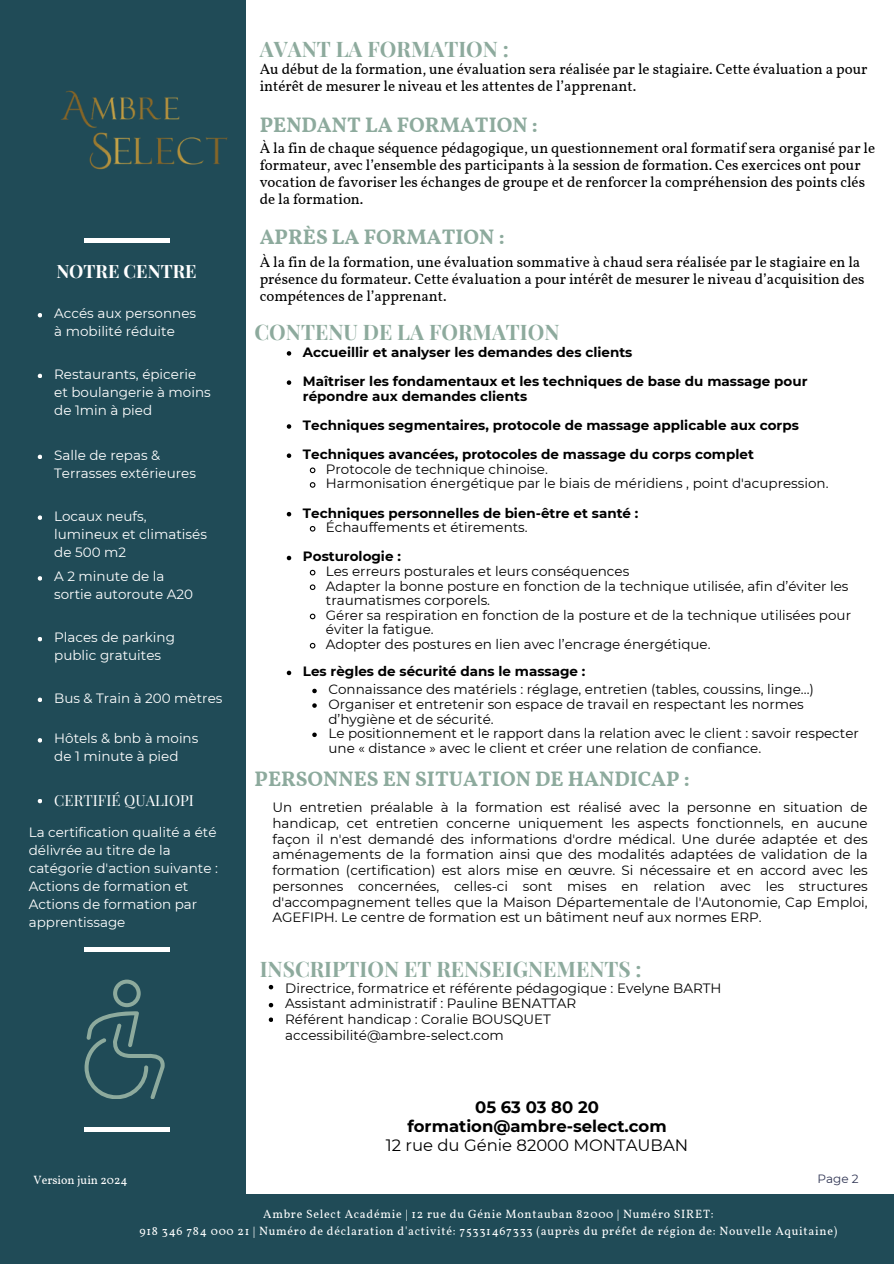
<style>
.page{position:relative;width:894px;height:1264px;background:#fff}
.page>*{position:absolute;margin:0;border:0;box-sizing:border-box;transform-origin:0 0}
.t1{font:700 21px "Vollkorn";color:#8daa9d}
.t2{font:700 21px "Playfair Display SC";color:#8daa9d}
.t3{font:700 18px "Playfair Display SC";color:#fff}
.t4{font:700 16.5px/19.2px "Montserrat";color:#000;text-align:center}
.t5{font:15px/16.8px "Vollkorn";color:#000}
.t6{font:15px "Playfair Display SC";color:#fff}
.t7{font:13.5px/15.8px "Montserrat";color:#000}
.t8{font:13.5px/18px "Montserrat";color:#fff}
.t9{font:700 13.5px/14.5px "Montserrat";color:#000}
.t10{font:12px "Vollkorn";letter-spacing:.06em;color:#fff}
.t11{font:12px "Vollkorn";color:#fff}
.t12{font:12px "Montserrat";color:#323755}
.s1{font-weight:400}
</style>
<div class="page">
<svg style="left:287px;top:351px;width:4px;height:4px"></svg>
<svg style="left:287px;top:380px;width:4px;height:5px"></svg>
<svg style="left:287px;top:424px;width:4px;height:5px"></svg>
<svg style="left:287px;top:453px;width:4px;height:5px"></svg>
<svg style="left:309px;top:467px;width:7px;height:7px"></svg>
<svg style="left:309px;top:482px;width:7px;height:6px"></svg>
<svg style="left:287px;top:512px;width:4px;height:4px"></svg>
<svg style="left:309px;top:526px;width:7px;height:6px"></svg>
<svg style="left:287px;top:555px;width:4px;height:5px"></svg>
<svg style="left:309px;top:569px;width:7px;height:7px"></svg>
<svg style="left:309px;top:584px;width:7px;height:6px"></svg>
<svg style="left:309px;top:613px;width:7px;height:7px"></svg>
<svg style="left:309px;top:642px;width:7px;height:7px"></svg>
<svg style="left:287px;top:670px;width:4px;height:5px"></svg>
<svg style="left:312px;top:688px;width:5px;height:5px"></svg>
<svg style="left:312px;top:703px;width:5px;height:4px"></svg>
<svg style="left:312px;top:732px;width:5px;height:5px"></svg>
<div style="left:0;top:0;width:246px;height:1263px;background:#204b57"></div>
<svg style="left:38px;top:313px;width:4px;height:4px"></svg>
<svg style="left:38px;top:374px;width:4px;height:4px"></svg>
<svg style="left:38px;top:454px;width:4px;height:5px"></svg>
<svg style="left:38px;top:515px;width:4px;height:5px"></svg>
<svg style="left:38px;top:576px;width:4px;height:4px"></svg>
<svg style="left:38px;top:637px;width:4px;height:4px"></svg>
<svg style="left:38px;top:697px;width:4px;height:5px"></svg>
<svg style="left:38px;top:738px;width:4px;height:4px"></svg>
<svg style="left:38px;top:799px;width:4px;height:4px"></svg>
<div style="left:84px;top:238px;width:85px;height:5px;background:#fff"></div>
<div style="left:84px;top:946px;width:85px;height:5px;background:#fff"></div>
<hr style="left:84px;top:1127px;width:85px;height:4px;background:#fff">
<svg style="left:84px;top:979px;width:81px;height:119px"></svg>
<svg style="left:269px;top:984px;width:4px;height:5px"></svg>
<svg style="left:269px;top:1002px;width:4px;height:5px"></svg>
<svg style="left:269px;top:1017px;width:4px;height:4px"></svg>
<img style="left:61px;top:90px;width:167px;height:80px">
<div style="left:3px;top:1193px;width:890px;height:70px;background:#204b57"></div>
<h6 class="t2" style="left:260px;top:35px;width:251px">AVANT LA FORMATION :</h6>
<p class="t3" style="left:56px;top:258px;width:142px">NOTRE CENTRE</p>
<h1 class="t8" style="left:54px;top:304px;width:143px">Accés aux personnes à mobilité réduite</h1>
<p class="t8" style="left:54px;top:365px;width:158px">Restaurants, épicerie et boulangerie à moins de 1min à pied</p>
<p class="t8" style="left:54px;top:446px;width:143px">Salle de repas &amp;<br>Terrasses extérieures</p>
<p class="t8" style="left:54px;top:506px;width:154px">Locaux neufs, lumineux et climatisés de 500 m2</p>
<p class="t8" style="left:54px;top:567px;width:140px">A 2 minute de la sortie autoroute A20</p>
<p class="t8" style="left:54px;top:628px;width:122px">Places de parking public gratuites</p>
<p class="t8" style="left:54px;top:689px;width:170px">Bus &amp; Train à 200 mètres</p>
<p class="t8" style="left:54px;top:729px;width:146px">Hôtels &amp; bnb à moins de 1 minute à pied</p>
<p class="t6" style="left:54px;top:789px;width:141px">CERTIFIÉ QUALIOPI</p>
<p class="t8" style="left:29px;top:822px;width:191px">La certification qualité a été délivrée au titre de la catégorie d'action suivante :<br>Actions de formation et<br>Actions de formation par apprentissage</p>
<h5 class="t11" style="left:34px;top:1172px;width:96px">Version juin 2024</h5>
<h6 class="t5" style="left:260px;top:62px;width:609px">Au début de la formation, une évaluation sera réalisée par le stagiaire. Cette évaluation a pour intérêt de mesurer le niveau et les attentes de l’apprenant.</h6>
<h1 class="t1" style="left:260px;top:112px;width:279px">PENDANT LA FORMATION :</h1>
<p class="t5" style="left:260px;top:141px;width:616px">À la fin de chaque séquence pédagogique, un questionnement oral formatif sera organisé par le formateur, avec l’ensemble des participants à la session de formation. Ces exercices ont pour vocation de favoriser les échanges de groupe et de renforcer la compréhension des points clés de la formation.</p>
<h1 class="t1" style="left:260px;top:224px;width:246px">APRÈS LA FORMATION :</h1>
<h1 class="t5" style="left:260px;top:254px;width:606px">À la fin de la formation, une évaluation sommative à chaud sera réalisée par le stagiaire en la présence du formateur. Cette évaluation a pour intérêt de mesurer le niveau d’acquisition des compétences de l’apprenant.</h1>
<h1 class="t2" style="left:254px;top:317px;width:306px">CONTENU DE LA FORMATION</h1>
<p class="t9" style="left:303px;top:344px;width:331px">Accueillir et analyser les demandes des clients</p>
<p class="t9" style="left:303px;top:374px;width:506px">Maîtriser les fondamentaux et les techniques de base du massage pour répondre aux demandes clients</p>
<h2 class="t9" style="left:303px;top:418px;width:497px">Techniques segmentaires, protocole de massage applicable aux corps</h2>
<h5 class="t9" style="left:303px;top:447px;width:452px">Techniques avancées, protocoles de massage du corps complet</h5>
<h5 class="t7" style="left:326px;top:461px;width:223px">Protocole de technique chinoise.</h5>
<h5 class="t7" style="left:326px;top:475px;width:504px">Harmonisation énergétique par le biais de méridiens , point d'acupression.</h5>
<h5 class="t9" style="left:303px;top:505px;width:337px">Techniques personnelles de bien-être et santé :</h5>
<h5 class="t7" style="left:326px;top:519px;width:203px">Échauffements et étirements.</h5>
<h5 class="t9" style="left:303px;top:549px;width:99px">Posturologie :</h5>
<h5 class="t7" style="left:326px;top:563px;width:305px">Les erreurs posturales et leurs conséquences</h5>
<h5 class="t7" style="left:326px;top:578px;width:524px;line-height:14.5px">Adapter la bonne posture en fonction de la technique utilisée, afin d’éviter les traumatismes corporels.</h5>
<h4 class="t7" style="left:326px;top:607px;width:526px;line-height:14.5px">Gérer sa respiration en fonction de la posture et de la technique utilisées pour éviter la fatigue.</h4>
<h5 class="t7" style="left:326px;top:636px;width:386px">Adopter des postures en lien avec l’encrage énergétique.</h5>
<p class="t9" style="left:303px;top:664px;width:284px">Les règles de sécurité dans le massage :</p>
<p class="t7" style="left:328px;top:681px;width:487px">Connaissance des matériels : réglage, entretien (tables, coussins, linge...)</p>
<h1 class="t7" style="left:328px;top:696px;width:476px;line-height:14.5px">Organiser et entretenir son espace de travail en respectant les normes d’hygiène et de sécurité.</h1>
<h5 class="t7" style="left:328px;top:726px;width:532px;line-height:14.5px">Le positionnement et le rapport dans la relation avec le client : savoir respecter une « distance » avec le client et créer une relation de confiance.</h5>
<p class="t1" style="left:254px;top:766px;width:436px">PERSONNES EN SITUATION DE HANDICAP :</p>
<p class="t7" style="left:272px;top:799px;width:596px;text-align:justify">Un entretien préalable à la formation est réalisé avec la personne en situation de handicap, cet entretien concerne uniquement les aspects fonctionnels, en aucune façon il n'est demandé des informations d'ordre médical. Une durée adaptée et des aménagements de la formation ainsi que des modalités adaptées de validation de la formation (certification) est alors mise en œuvre. Si nécessaire et en accord avec les personnes concernées, celles-ci sont mises en relation avec les structures d'accompagnement telles que la Maison Départementale de l'Autonomie, Cap Emploi, AGEFIPH. Le centre de formation est un bâtiment neuf aux normes ERP.</p>
<p class="t2" style="left:260px;top:953px;width:383px">INSCRIPTION ET RENSEIGNEMENTS :</p>
<p class="t7" style="left:285px;top:979px;width:438px">Directrice, formatrice et référente pédagogique : Evelyne BARTH Assistant administratif : Pauline BENATTAR<br>Référent handicap : Coralie BOUSQUET accessibilité@ambre-select.com</p>
<p class="t4" style="left:386px;top:1097px;width:304px">05 63 03 80 20 formation@ambre-select.com<br><span class="s1">12 rue du Génie 82000 MONTAUBAN</span></p>
<p class="t12" style="left:817px;top:1171px;width:43px">Page 2</p>
<h3 class="t10" style="left:263px;top:1206px;width:452px">Ambre Select Académie | 12 rue du Génie Montauban 82000 | Numéro SIRET:</h3>
<p class="t10" style="left:139px;top:1223px;width:699px">918 346 784 000 21 | Numéro de déclaration d'activité: 75331467333 (auprès du préfet de région de: Nouvelle Aquitaine)</p>
</div>
